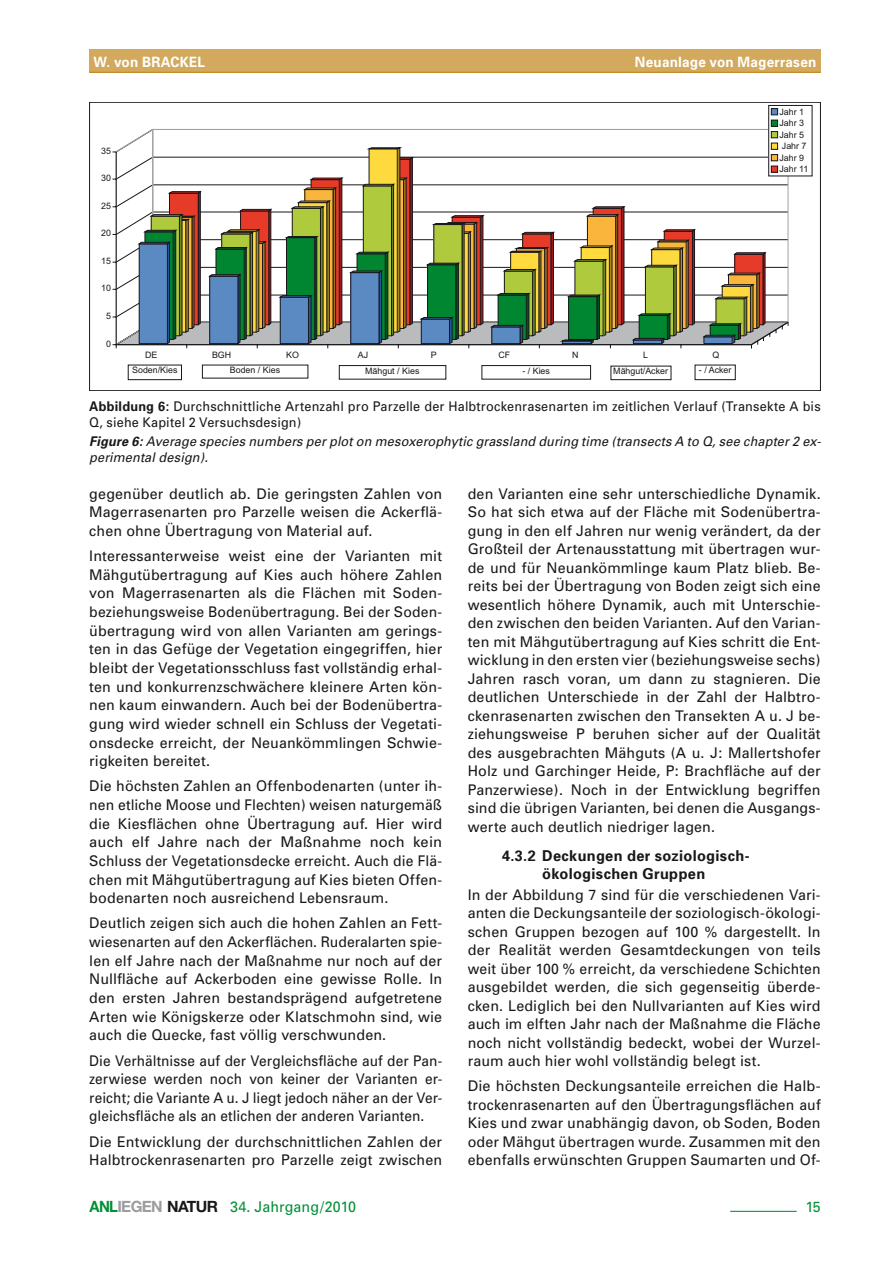
<style>
.page{position:relative;width:893px;height:1263px;background:#fff}
.page>*{position:absolute;margin:0;border:0;box-sizing:border-box;transform-origin:0 0}
.t1{font:700 15px/18.5px "Univers";letter-spacing:.025em;color:#1a171b;text-align:center}
.t2{font:15px "Univers";color:#009036;scale:.95 1}
.t3{font:14.7px/18.5px "Univers";letter-spacing:.005em;color:#1a171b;text-align:justify}
.t4{font:14.7px/18.6px "Univers";letter-spacing:.005em;color:#1a171b;text-align:justify;scale:.93 1}
.t5{font:14.7px "Univers";color:#009036;scale:.95 1}
.t6{font:700 14.25px "Univers";letter-spacing:.015em;color:#fff;scale:.95 1}
.t7{font:13.35px/15.3px "Univers";letter-spacing:.01em;color:#1a171b;scale:.95 1}
.t8{font:italic 13.35px/15.3px "Univers";letter-spacing:.01em;color:#1a171b;scale:.95 1}
.t9{font:8.85px/11.6px "Arial";color:#1a171b}
.s1{font-weight:700}
.s2{font-family:"Helvetica Neue";font-weight:700;font-size:15.6px}
.s3{font-family:"Helvetica Neue";font-weight:700;font-size:15.6px;color:#9c9d9f}
.s4{font-family:"Helvetica Neue";font-weight:700;font-size:15.6px;color:#1a171b}
</style>
<div class="page">
<div style="left:89px;top:49px;width:732px;height:23px;background:#d2a95d"></div>
<hr style="left:730px;top:1211px;width:67px;height:1px;background:#009036">
<hr style="left:89px;top:72px;width:732px;height:1px;background:#be8614">
<svg style="left:116px;top:129px;width:673px;height:220px"></svg>
<div style="left:769px;top:105px;width:43px;height:71px;background:#fff"></div>
<div style="left:768px;top:105px;width:44px;height:71px;border:1px solid #1a171b"></div>
<div style="left:771px;top:109px;width:7px;height:6px;background:#5b89c2"></div>
<div style="left:771px;top:108px;width:7px;height:7px;border:1px solid #1a171b"></div>
<div style="left:771px;top:120px;width:7px;height:6px;background:#008631"></div>
<div style="left:771px;top:120px;width:7px;height:7px;border:1px solid #1a171b"></div>
<div style="left:771px;top:132px;width:7px;height:6px;background:#b0ca3d"></div>
<div style="left:771px;top:131px;width:7px;height:7px;border:1px solid #1a171b"></div>
<div style="left:771px;top:143px;width:7px;height:6px;background:#ffda3e"></div>
<div style="left:771px;top:143px;width:7px;height:7px;border:1px solid #1a171b"></div>
<div style="left:771px;top:155px;width:7px;height:6px;background:#f9b53c"></div>
<div style="left:771px;top:154px;width:7px;height:7px;border:1px solid #1a171b"></div>
<div style="left:771px;top:166px;width:7px;height:6px;background:#e63b28"></div>
<div style="left:771px;top:166px;width:7px;height:7px;border:1px solid #1a171b"></div>
<div style="left:128px;top:365px;width:54px;height:15px;border:1px solid #1a171b"></div>
<div style="left:339px;top:365px;width:107px;height:14px;border:1px solid #1a171b"></div>
<div style="left:482px;top:365px;width:109px;height:14px;border:1px solid #1a171b"></div>
<div style="left:611px;top:366px;width:60px;height:14px;border:1px solid #1a171b"></div>
<div style="left:695px;top:365px;width:40px;height:15px;border:1px solid #1a171b"></div>
<p class="t6" style="left:94px;top:53px;width:119px">W. von BRACKEL</p>
<p class="t6" style="left:635px;top:53px;width:193px">Neuanlage von Magerrasen</p>
<p class="t9" style="left:101px;top:145px;width:11px">35</p>
<p class="t9" style="left:101px;top:172px;width:11px">30</p>
<p class="t9" style="left:101px;top:200px;width:11px">25</p>
<p class="t9" style="left:101px;top:227px;width:11px">20</p>
<p class="t9" style="left:101px;top:255px;width:11px">15</p>
<p class="t9" style="left:101px;top:282px;width:11px">10</p>
<p class="t9" style="left:106px;top:310px;width:6px">5</p>
<p class="t9" style="left:106px;top:338px;width:6px">0</p>
<p class="t9" style="left:145px;top:349px;width:14px">DE</p>
<p class="t9" style="left:212px;top:349px;width:21px">BGH</p>
<p class="t9" style="left:286px;top:349px;width:14px">KO</p>
<p class="t9" style="left:358px;top:349px;width:12px">AJ</p>
<p class="t9" style="left:431px;top:349px;width:7px">P</p>
<p class="t9" style="left:498px;top:349px;width:13px">CF</p>
<p class="t9" style="left:572px;top:349px;width:8px">N</p>
<p class="t9" style="left:643px;top:349px;width:6px">L</p>
<p class="t9" style="left:712px;top:349px;width:8px">Q</p>
<p class="t9" style="left:779px;top:106px;width:30px">Jahr 1<br>Jahr 3<br>Jahr 5<br>Jahr 7<br>Jahr 9<br>Jahr 11</p>
<p class="t9" style="left:132px;top:364px;width:47px">Soden/Kies</p>
<p class="t9" style="left:230px;top:364px;width:52px">Boden / Kies</p>
<p class="t9" style="left:365px;top:365px;width:56px">Mähgut / Kies</p>
<p class="t9" style="left:522px;top:365px;width:29px">- / Kies</p>
<p class="t9" style="left:613px;top:365px;width:56px">Mähgut/Acker</p>
<p class="t9" style="left:699px;top:364px;width:34px">- / Acker</p>
<p class="t7" style="left:89px;top:399px;width:771px"><span class="s1">Abbildung 6:</span> Durchschnittliche Artenzahl pro Parzelle der Halbtrockenrasenarten im zeitlichen Verlauf (Transekte A bis<br>Q, siehe Kapitel 2 Versuchsdesign)</p>
<p class="t8" style="left:89px;top:434px;width:772px"><span class="s1">Figure 6:</span> Average species numbers per plot on mesoxerophytic grassland during time (transects A to Q, see chapter 2 ex&shy;perimental design).</p>
<p class="t3" style="left:89px;top:484px;width:354px">gegenüber deutlich ab. Die geringsten Zahlen von Magerrasenarten pro Parzelle weisen die Ackerflä&shy;chen ohne Übertragung von Material auf.</p>
<p class="t3" style="left:89px;top:547px;width:354px">Interessanterweise weist eine der Varianten mit Mähgutübertragung auf Kies auch höhere Zahlen von Magerrasenarten als die Flächen mit Soden&shy;beziehungsweise Bodenübertragung. Bei der Soden&shy;übertragung wird von allen Varianten am gerings&shy;ten in das Gefüge der Vegetation eingegriffen, hier bleibt der Vegetationsschluss fast vollständig erhal&shy;ten und konkurrenzschwächere kleinere Arten kön&shy;nen kaum einwandern. Auch bei der Bodenübertra&shy;gung wird wieder schnell ein Schluss der Vegetati&shy;onsdecke erreicht, der Neuankömmlingen Schwie&shy;rigkeiten bereitet.</p>
<p class="t3" style="left:89px;top:777px;width:354px">Die höchsten Zahlen an Offenbodenarten (unter ih&shy;nen etliche Moose und Flechten) weisen naturgemäß die Kiesflächen ohne Übertragung auf. Hier wird auch elf Jahre nach der Maßnahme noch kein Schluss der Vegetationsdecke erreicht. Auch die Flä&shy;chen mit Mähgutübertragung auf Kies bieten Offen&shy;bodenarten noch ausreichend Lebensraum.</p>
<p class="t3" style="left:89px;top:914px;width:354px">Deutlich zeigen sich auch die hohen Zahlen an Fett&shy;wiesenarten auf den Ackerflächen. Ruderalarten spie&shy;len elf Jahre nach der Maßnahme nur noch auf der Nullfläche auf Ackerboden eine gewisse Rolle. In den ersten Jahren bestandsprägend aufgetretene Arten wie Königskerze oder Klatschmohn sind, wie auch die Quecke, fast völlig verschwunden.</p>
<p class="t4" style="left:89px;top:1051px;width:381px">Die Verhältnisse auf der Vergleichsfläche auf der Pan&shy;zerwiese werden noch von keiner der Varianten er&shy;reicht; die Variante A u. J liegt jedoch näher an der Ver&shy;gleichsfläche als an etlichen der anderen Varianten.</p>
<p class="t3" style="left:89px;top:1132px;width:354px">Die Entwicklung der durchschnittlichen Zahlen der<br>Halbtrockenrasenarten pro Parzelle zeigt zwischen</p>
<p class="t2" style="left:89px;top:1198px;width:282px"><span class="s2">ANL</span><span class="s3">IEGEN</span> <span class="s4">NATUR</span> 34. Jahrgang/2010</p>
<p class="t3" style="left:468px;top:484px;width:354px">den Varianten eine sehr unterschiedliche Dynamik.<br>So hat sich etwa auf der Fläche mit Sodenübertra&shy;gung in den elf Jahren nur wenig verändert, da der Großteil der Artenausstattung mit übertragen wur&shy;de und für Neuankömmlinge kaum Platz blieb. Be&shy;reits bei der Übertragung von Boden zeigt sich eine wesentlich höhere Dynamik, auch mit U nterschie&shy;den zwischen den beiden Varianten. Auf den Varian&shy;ten mit Mähgutübertragung auf Kies schritt die Ent&shy;wicklung in den ersten vier (beziehungsweise sechs)<br>Jahren rasch voran, um dann zu stagnieren. Die deutlichen U nterschiede in der Zahl der Halbtro&shy;ckenrasenarten zwischen den Transekten A u. J be&shy;ziehungsweise P beruhen sicher auf der Qualität des ausgebrachten Mähguts (A u. J: Mallertshofer Holz und Garchinger Heide, P: Brachfläche auf der Panzerwiese). Noch in der Entwicklung begriffen sind die übrigen Varianten, bei denen die Ausgangs&shy;werte auch deutlich niedriger lagen.</p>
<p class="t1" style="left:502px;top:846px;width:249px">4.3.2 Deckungen der soziologisch&shy;ökologischen Gruppen</p>
<p class="t3" style="left:468px;top:886px;width:354px">In der Abbildung 7 sind für die verschiedenen Vari&shy;anten die Deckungsanteile der soziologisch-ökologi&shy;schen Gruppen bezogen auf 100 % dargestellt. In der Realität werden Gesamtdeckungen von teils weit über 100 % erreicht, da verschiedene Schichten ausgebildet werden, die sich gegenseitig überde&shy;cken. Lediglich bei den Nullvarianten auf Kies wird auch im elften Jahr nach der Maßnahme die Fläche noch nicht vollständig bedeckt, wobei der Wurzel&shy;raum auch hier wohl vollständig belegt ist.</p>
<p class="t3" style="left:468px;top:1077px;width:354px">Die höchsten Deckungsanteile erreichen die Halb&shy;trockenrasenarten auf den Übertragungsflächen auf Kies und zwar unabhängig davon, ob Soden, Boden oder Mähgut übertragen wurde. Zusammen mit den ebenfalls erwünschten Gruppen Saumarten und Of-</p>
<p class="t5" style="left:805px;top:1198px;width:17px">15</p>
</div>
